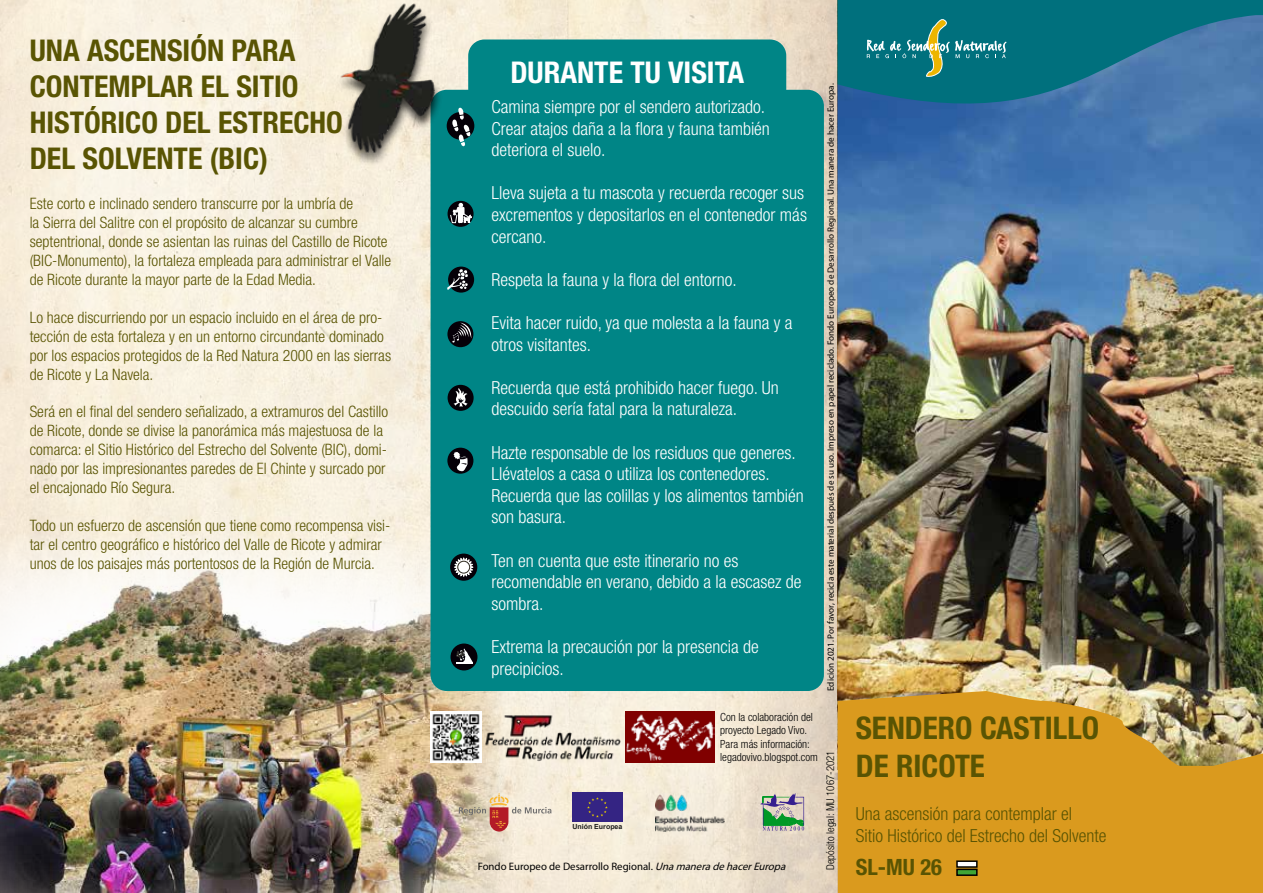
<style>
.page{position:relative;width:1263px;height:893px;background:#fff}
.page>*{position:absolute;margin:0;border:0;box-sizing:border-box;transform-origin:0 0}
.t1{font:700 condensed 31.2px/37.5px "Helvetica Neue LT Std";color:#595403}
.t2{font:700 condensed 30px/36px "Helvetica Neue LT Std";color:#595403}
.t3{font:700 condensed 30px "Helvetica Neue LT Std";color:#fff}
.t4{font:700 condensed 22.5px "Helvetica Neue LT Std";color:#595403}
.t5{font:300 condensed 18px/21.6px "Helvetica Neue LT Std";color:#fff}
.t6{font:300 condensed 18px/21.6px "Helvetica Neue LT Std";color:#595403}
.t7{font:300 condensed 15.75px/18.9px "Helvetica Neue LT Std";color:#595403}
.t8{font:300 condensed 11.25px/13.5px "Helvetica Neue LT Std";color:#000}
.t9{font:10.8px "Myriad Pro";color:#000}
.t10{font:300 condensed 10.8px "Helvetica Neue LT Std";color:#000}
.t11{font:9.15px "Myriad Pro";color:#000}
.t12{font:700 7.05px "Arial";color:#1a1a18}
.s1{font-style:italic}
</style>
<div class="page">
<img style="left:838px;top:104px;width:425px;height:587px">
<svg style="left:838px;top:691px;width:425px;height:202px;background:#d49b29"></svg>
<svg style="left:838px;top:0;width:425px;height:104px;background:#1d758d"></svg>
<div style="left:957px;top:869px;width:20px;height:6px;background:#3fa535"></div>
<div style="left:956px;top:869px;width:21px;height:7px;border:2px solid #000"></div>
<div style="left:957px;top:861px;width:20px;height:6px;background:#fff"></div>
<div style="left:956px;top:860px;width:21px;height:8px;border:2px solid #000"></div>
<img style="left:0;top:0;width:838px;height:893px">
<img style="left:0;top:535px;width:503px;height:358px">
<div style="left:468px;top:40px;width:318px;height:65px;background:#008586;border-radius:16px"></div>
<div style="left:431px;top:90px;width:393px;height:601px;background:#008586;border-radius:16px"></div>
<svg style="left:459px;top:793px;width:92px;height:38px;background:#dbbfab"></svg>
<div style="left:572px;top:793px;width:50px;height:29px;background:#342483"></div>
<svg style="left:587px;top:797px;width:21px;height:20px"></svg>
<img style="left:655px;top:793px;width:69px;height:38px">
<svg style="left:760px;top:793px;width:44px;height:38px;background:#90aa94"></svg>
<div style="left:447px;top:112px;width:27px;height:28px;background:#050008;border-radius:50%"></div>
<svg style="left:466px;top:113px;width:5px;height:26px"></svg>
<svg style="left:447px;top:201px;width:27px;height:26px"></svg>
<svg style="left:450px;top:203px;width:22px;height:20px"></svg>
<svg style="left:447px;top:321px;width:26px;height:26px"></svg>
<svg style="left:452px;top:323px;width:20px;height:19px"></svg>
<div style="left:448px;top:267px;width:26px;height:26px;background:#050008;border-radius:50%"></div>
<svg style="left:447px;top:269px;width:21px;height:21px"></svg>
<div style="left:448px;top:385px;width:26px;height:26px;background:#040007;border-radius:50%"></div>
<svg style="left:453px;top:388px;width:15px;height:19px"></svg>
<div style="left:447px;top:448px;width:26px;height:26px;background:#050008;border-radius:50%"></div>
<svg style="left:453px;top:452px;width:14px;height:19px"></svg>
<div style="left:450px;top:554px;width:27px;height:27px;background:#050008;border-radius:50%"></div>
<svg style="left:454px;top:558px;width:19px;height:19px"></svg>
<div style="left:457px;top:560px;width:14px;height:14px;border:1px solid #fff;border-radius:50%"></div>
<div style="left:458px;top:561px;width:12px;height:12px;background:#fff;border-radius:50%"></div>
<div style="left:457px;top:561px;width:13px;height:12px;border:1px solid #2d2a26;border-radius:50%"></div>
<div style="left:450px;top:643px;width:27px;height:27px;background:#050008;border-radius:50%"></div>
<svg style="left:456px;top:649px;width:17px;height:15px"></svg>
<img style="left:626px;top:712px;width:88px;height:50px">
<img style="left:431px;top:712px;width:191px;height:50px">
<img style="left:317px;top:0;width:149px;height:172px">
<h2 class="t2" style="left:30px;top:32px;width:315px">UNA ASCENSIÓN PARA<br>CONTEMPLAR EL SITIO<br>HISTÓRICO DEL ESTRECHO<br>DEL SOLVENTE (BIC)</h2>
<p class="t7" style="left:30px;top:194px;width:363px">Este corto e inclinado sendero transcurre por la umbría de<br>la Sierra del Salitre con el propósito de alcanzar su cumbre septentrional, donde se asientan las ruinas del Castillo de Ricote (BIC-Monumento), la fortaleza empleada para administrar el Valle de Ricote durante la mayor parte de la Edad Media.</p>
<p class="t7" style="left:30px;top:308px;width:363px">Lo hace discurriendo por un espacio incluido en el área de pro&shy;tección de esta fortaleza y en un entorno circundante dominado por los espacios protegidos de la Red Natura 2000 en las sierras de Ricote y La Navela.</p>
<p class="t7" style="left:30px;top:402px;width:360px">Será en el final del sendero señalizado, a extramuros del Castillo de Ricote, donde se divise la panorámica más majestuosa de la comarca: el Sitio Histórico del Estrecho del Solvente (BIC), domi&shy;nado por las impresionantes paredes de El Chinte y surcado por el encajonado Río Segura.</p>
<p class="t7" style="left:30px;top:515px;width:362px;line-height:19.4px">Todo un esfuerzo de ascensión que tiene como recompensa visi&shy;tar el centro geográfico e histórico del Valle de Ricote y admirar unos de los paisajes más portentosos de la Región de Murcia.</p>
<h2 class="t3" style="left:510px;top:55px;width:235px">DURANTE TU VISITA</h2>
<p class="t5" style="left:491px;top:96px;width:280px">Camina siempre por el sendero autorizado.<br>Crear atajos daña a la flora y fauna también deteriora el suelo.</p>
<p class="t5" style="left:491px;top:182px;width:317px">Lleva sujeta a tu mascota y recuerda recoger sus excrementos y depositarlos en el contenedor más cercano.</p>
<p class="t5" style="left:491px;top:268px;width:247px">Respeta la fauna y la flora del entorno.</p>
<p class="t5" style="left:491px;top:312px;width:303px">Evita hacer ruido, ya que molesta a la fauna y a otros visitantes.</p>
<p class="t5" style="left:491px;top:376px;width:289px">Recuerda que está prohibido hacer fuego. Un descuido sería fatal para la naturaleza.</p>
<p class="t5" style="left:491px;top:441px;width:314px">Hazte responsable de los residuos que generes.<br>Llévatelos a casa o utiliza los contenedores.<br>Recuerda que las colillas y los alimentos también son basura.</p>
<p class="t5" style="left:491px;top:549px;width:312px">Ten en cuenta que este itinerario no es recomendable en verano, debido a la escasez de sombra.</p>
<p class="t5" style="left:491px;top:636px;width:269px">Extrema la precaución por la presencia de precipicios.</p>
<p class="t11" style="left:826px;top:691px;width:609px;rotate:-90deg">Edición 2021. Por favor, recicla este material después de su uso. Impreso en papel reciclado. Fondo Europeo de Desarrollo Regional. Una manera de hacer Europa.</p>
<p class="t12" style="left:572px;top:822px;width:52px">Unión Europea</p>
<p class="t8" style="left:720px;top:710px;width:99px">Con la colaboración del proyecto Legado Vivo.<br>Para más información: legadovivo.blogspot.com</p>
<p class="t9" style="left:478px;top:860px;width:312px">Fondo Europeo de Desarrollo Regional. <span class="s1">UnamaneradehacerEuropa</span></p>
<p class="t10" style="left:824px;top:870px;width:121px;rotate:-90deg">Depósito legal: MU 1067-2021</p>
<h1 class="t1" style="left:856px;top:709px;width:245px">SENDERO CASTILLO<br>DE RICOTE</h1>
<p class="t6" style="left:856px;top:803px;width:252px">Una ascensión para contemplar el<br>Sitio Histórico del Estrecho del Solvente</p>
<h3 class="t4" style="left:856px;top:854px;width:88px">SL-MU 26</h3>
</div>
